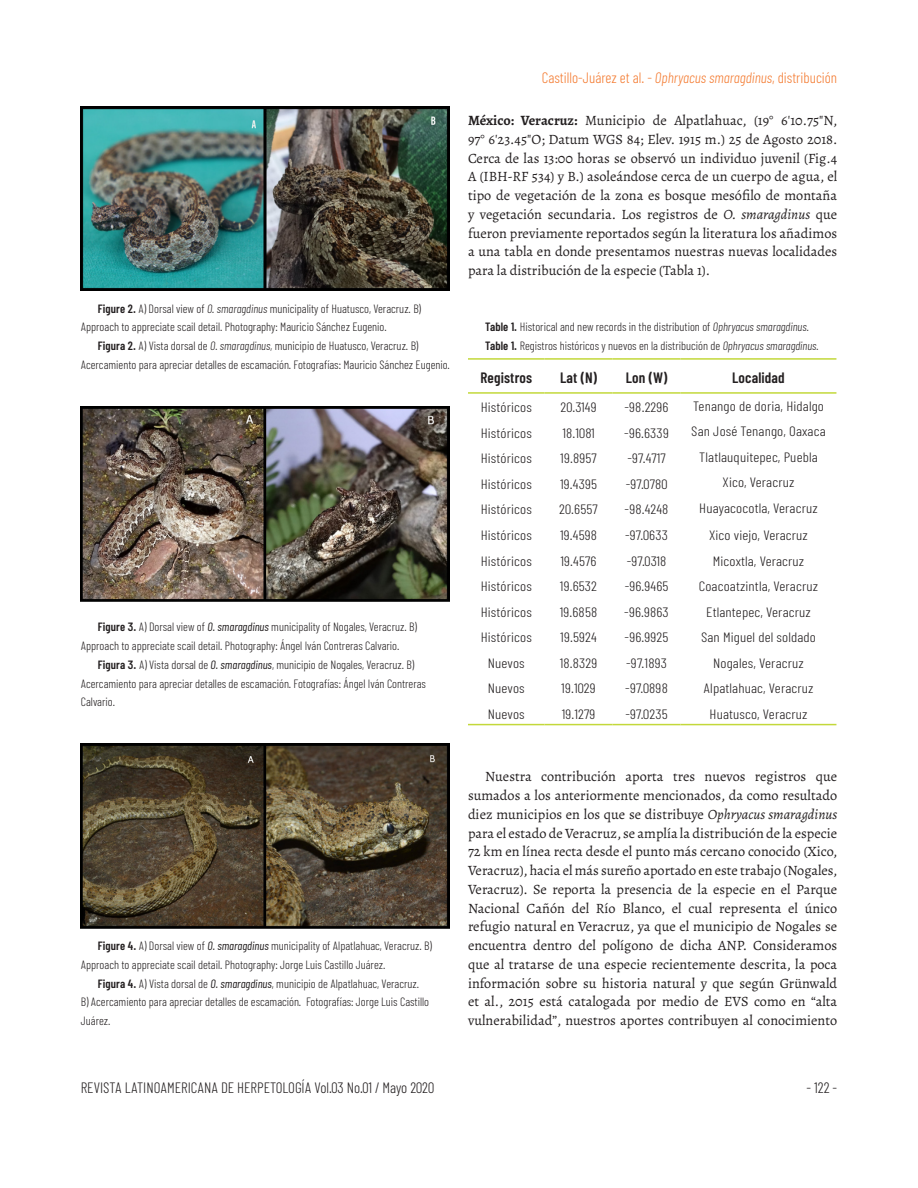
<style>
.page{position:relative;width:918px;height:1188px;background:#fff}
.page>*{position:absolute;margin:0;border:0;box-sizing:border-box;transform-origin:0 0}
.t1{font:300 15px "Barlow Condensed";color:#231f20}
.t2{font:300 15px "Barlow Condensed";color:#f47b31}
._02-TABLA{font:600 15px "Barlow Condensed";letter-spacing:.01em;color:#231f20}
._02-txt_Artículo_2{font:14.25px/18.8px "Alegreya";color:#231f20;text-align:justify}
._02-txt_Artículo_2B{font:14.25px/18.8px "Alegreya";color:#231f20;text-align:justify}
._02-TABLA_CONTENT{font:300 13.5px "Barlow Condensed";letter-spacing:.01em;color:#231f20;scale:1.1 1}
._02-txt_pie_de_Foto{font:300 12px/18.8px "Barlow Condensed";color:#231f20}
.s1{font-weight:600}
.s2{font-style:italic}
.s3{font-weight:400;font-style:italic}
.s4{font-weight:700}
</style>
<div class="page">
<img style="left:81px;top:106px;width:369px;height:185px">
<img style="left:81px;top:406px;width:369px;height:196px">
<img style="left:81px;top:744px;width:369px;height:184px">
<hr style="left:468px;top:358px;width:77px;height:2px;background:#c3d83a">
<hr style="left:545px;top:358px;width:68px;height:2px;background:#c3d83a">
<hr style="left:613px;top:358px;width:68px;height:2px;background:#c3d83a">
<hr style="left:681px;top:358px;width:155px;height:2px;background:#c3d83a">
<hr style="left:468px;top:392px;width:77px;height:2px;background:#c3d83a">
<hr style="left:545px;top:392px;width:68px;height:2px;background:#c3d83a">
<hr style="left:613px;top:392px;width:68px;height:2px;background:#c3d83a">
<hr style="left:681px;top:392px;width:155px;height:2px;background:#c3d83a">
<hr style="left:468px;top:724px;width:77px;height:1px;background:#c3d83a">
<hr style="left:545px;top:724px;width:68px;height:1px;background:#c3d83a">
<hr style="left:613px;top:724px;width:68px;height:1px;background:#c3d83a">
<hr style="left:681px;top:724px;width:155px;height:1px;background:#c3d83a">
<p class="_02-txt_pie_de_Foto" style="left:81px;top:299px;width:342px;text-indent:17px"><span class="s1">Figure 2.</span> A) Dorsal view of <span class="s2">O. smaragdinus</span> municipality of Huatusco, Veracruz. B)<br>Approach to appreciate scail detail. Photography: Mauricio Sánchez Eugenio.</p>
<p class="_02-txt_pie_de_Foto" style="left:81px;top:336px;width:371px;text-indent:17px"><span class="s1">Figura 2.</span> A) Vista dorsal de <span class="s2">O. smaragdinus,</span> municipio de Huatusco, Veracruz. B)<br>Acercamiento para apreciar detalles de escamación. Fotografías: Mauricio Sánchez Eugenio.</p>
<p class="_02-txt_pie_de_Foto" style="left:81px;top:617px;width:338px;text-indent:17px"><span class="s1">Figure 3.</span> A) Dorsal view of <span class="s3">O. smaragdinus</span> municipality of Nogales, Veracruz. B)<br>Approach to appreciate scail detail. Photography: Ángel Iván Contreras Calvario.</p>
<p class="_02-txt_pie_de_Foto" style="left:81px;top:655px;width:347px;text-indent:17px"><span class="s1">Figura 3.</span> A) Vista dorsal de <span class="s3">O. smaragdinus</span>, municipio de Nogales, Veracruz. B)<br>Acercamiento para apreciar detalles de escamación. Fotografías: Ángel Iván Contreras<br>Calvario.</p>
<p class="t2" style="left:542px;top:68px;width:297px">Castillo-Juárez et al. - <span class="s2">Ophryacus smaragdinus</span>, distribución</p>
<p class="_02-txt_Artículo_2B" style="left:468px;top:111px;width:371px"><span class="s4">México: Veracruz:</span> Municipio de Alpatlahuac, (19° 6'10.75"N, 97° 6'23.45"O; Datum WGS 84; Elev. 1915 m.) 25 de Agosto 2018.<br>Cerca de las 13:00 horas se observó un individuo juvenil (Fig.4<br>A (IBH-RF 534) y B.) asoleándose cerca de un cuerpo de agua, el tipo de vegetación de la zona es bosque mesófilo de montaña y vegetación secundaria. Los registros de <span class="s2">O. smaragdinus</span> que fueron previamente reportados según la literatura los añadimos a una tabla en donde presentamos nuestras nuevas localidades para la distribución de la especie (Tabla 1).</p>
<p class="_02-txt_pie_de_Foto" style="left:485px;top:317px;width:325px"><span class="s1">Table 1.</span> Historical and new records in the distribution of <span class="s2">Ophryacus smaragdinus.</span></p>
<p class="_02-txt_pie_de_Foto" style="left:485px;top:336px;width:335px"><span class="s1">Table 1.</span> Registros históricos y nuevos en la distribución de <span class="s2">Ophryacus smaragdinus.</span></p>
<p class="_02-TABLA" style="left:480px;top:369px;width:53px">Registros</p>
<p class="_02-TABLA" style="left:560px;top:369px;width:38px">Lat (N)</p>
<p class="_02-TABLA" style="left:626px;top:369px;width:43px">Lon (W)</p>
<p class="_02-TABLA" style="left:732px;top:369px;width:54px">Localidad</p>
<p class="_02-TABLA_CONTENT" style="left:481px;top:399px;width:48px">Históricos</p>
<p class="_02-TABLA_CONTENT" style="left:560px;top:399px;width:34px">20.3149</p>
<p class="_02-TABLA_CONTENT" style="left:625px;top:399px;width:42px">-98.2296</p>
<p class="_02-TABLA_CONTENT" style="left:693px;top:397px;width:120px">Tenango de doria, Hidalgo</p>
<p class="_02-TABLA_CONTENT" style="left:481px;top:425px;width:48px">Históricos</p>
<p class="_02-TABLA_CONTENT" style="left:562px;top:425px;width:31px">18.1081</p>
<p class="_02-TABLA_CONTENT" style="left:624px;top:425px;width:42px">-96.6339</p>
<p class="_02-TABLA_CONTENT" style="left:691px;top:423px;width:124px">San José Tenango, Oaxaca</p>
<p class="_02-TABLA_CONTENT" style="left:481px;top:450px;width:48px">Históricos</p>
<p class="_02-TABLA_CONTENT" style="left:560px;top:450px;width:35px">19.8957</p>
<p class="_02-TABLA_CONTENT" style="left:627px;top:450px;width:36px">-97.4717</p>
<p class="_02-TABLA_CONTENT" style="left:699px;top:448px;width:109px">Tlatlauquitepec, Puebla</p>
<p class="_02-TABLA_CONTENT" style="left:481px;top:476px;width:48px">Históricos</p>
<p class="_02-TABLA_CONTENT" style="left:560px;top:476px;width:35px">19.4395</p>
<p class="_02-TABLA_CONTENT" style="left:626px;top:476px;width:40px">-97.0780</p>
<p class="_02-TABLA_CONTENT" style="left:723px;top:474px;width:67px">Xico, Veracruz</p>
<p class="_02-TABLA_CONTENT" style="left:481px;top:501px;width:48px">Históricos</p>
<p class="_02-TABLA_CONTENT" style="left:559px;top:501px;width:37px">20.6557</p>
<p class="_02-TABLA_CONTENT" style="left:625px;top:501px;width:41px">-98.4248</p>
<p class="_02-TABLA_CONTENT" style="left:699px;top:499px;width:109px">Huayacocotla, Veracruz</p>
<p class="_02-TABLA_CONTENT" style="left:481px;top:527px;width:48px">Históricos</p>
<p class="_02-TABLA_CONTENT" style="left:560px;top:527px;width:35px">19.4598</p>
<p class="_02-TABLA_CONTENT" style="left:625px;top:527px;width:40px">-97.0633</p>
<p class="_02-TABLA_CONTENT" style="left:709px;top:527px;width:91px">Xico viejo, Veracruz</p>
<p class="_02-TABLA_CONTENT" style="left:481px;top:552px;width:48px">Históricos</p>
<p class="_02-TABLA_CONTENT" style="left:561px;top:552px;width:34px">19.4576</p>
<p class="_02-TABLA_CONTENT" style="left:627px;top:552px;width:38px">-97.0318</p>
<p class="_02-TABLA_CONTENT" style="left:713px;top:552px;width:85px">Micoxtla, Veracruz</p>
<p class="_02-TABLA_CONTENT" style="left:481px;top:578px;width:48px">Históricos</p>
<p class="_02-TABLA_CONTENT" style="left:560px;top:578px;width:35px">19.6532</p>
<p class="_02-TABLA_CONTENT" style="left:625px;top:578px;width:41px">-96.9465</p>
<p class="_02-TABLA_CONTENT" style="left:699px;top:578px;width:110px">Coacoatzintla, Veracruz</p>
<p class="_02-TABLA_CONTENT" style="left:481px;top:603px;width:48px">Históricos</p>
<p class="_02-TABLA_CONTENT" style="left:560px;top:603px;width:36px">19.6858</p>
<p class="_02-TABLA_CONTENT" style="left:624px;top:603px;width:42px">-96.9863</p>
<p class="_02-TABLA_CONTENT" style="left:706px;top:603px;width:97px">Etlantepec, Veracruz</p>
<p class="_02-TABLA_CONTENT" style="left:481px;top:629px;width:48px">Históricos</p>
<p class="_02-TABLA_CONTENT" style="left:560px;top:629px;width:35px">19.5924</p>
<p class="_02-TABLA_CONTENT" style="left:625px;top:629px;width:41px">-96.9925</p>
<p class="_02-TABLA_CONTENT" style="left:701px;top:629px;width:106px">San Miguel del soldado</p>
<p class="_02-TABLA_CONTENT" style="left:488px;top:654px;width:35px">Nuevos</p>
<p class="_02-TABLA_CONTENT" style="left:560px;top:654px;width:36px">18.8329</p>
<p class="_02-TABLA_CONTENT" style="left:626px;top:654px;width:38px">-97.1893</p>
<p class="_02-TABLA_CONTENT" style="left:713px;top:654px;width:84px">Nogales, Veracruz</p>
<p class="_02-TABLA_CONTENT" style="left:488px;top:680px;width:35px">Nuevos</p>
<p class="_02-TABLA_CONTENT" style="left:561px;top:680px;width:33px">19.1029</p>
<p class="_02-TABLA_CONTENT" style="left:625px;top:680px;width:40px">-97.0898</p>
<p class="_02-TABLA_CONTENT" style="left:704px;top:680px;width:101px">Alpatlahuac, Veracruz</p>
<p class="_02-TABLA_CONTENT" style="left:488px;top:705px;width:35px">Nuevos</p>
<p class="_02-TABLA_CONTENT" style="left:562px;top:705px;width:32px">19.1279</p>
<p class="_02-TABLA_CONTENT" style="left:625px;top:705px;width:40px">-97.0235</p>
<p class="_02-TABLA_CONTENT" style="left:710px;top:705px;width:91px">Huatusco, Veracruz</p>
<p class="_02-txt_pie_de_Foto" style="left:81px;top:936px;width:353px;text-indent:17px"><span class="s1">Figure 4.</span> A) Dorsal view of <span class="s3">O. smaragdinus</span> municipality of Alpatlahuac, Veracruz. B)<br>Approach to appreciate scail detail. Photography: Jorge Luis Castillo Juárez.</p>
<p class="_02-txt_pie_de_Foto" style="left:81px;top:974px;width:350px;text-indent:17px"><span class="s1">Figura 4.</span> A) Vista dorsal de <span class="s3">O. smaragdinus</span>, municipio de Alpatlahuac, Veracruz.<br>B) Acercamiento para apreciar detalles de escamación. Fotografías: Jorge Luis Castillo<br>Juárez.</p>
<p class="_02-txt_Artículo_2" style="left:468px;top:767px;width:371px;text-indent:17px">Nuestra contribución aporta tres nuevos registros que sumados a los anteriormente mencionados, da como resultado diez municipios en los que se distribuye <span class="s2">Ophryacus smaragdinus </span>para el estado de Veracruz, se amplía la distribución de la especie 72 km en línea recta desde el punto más cercano conocido (Xico, Veracruz), hacia el más sureño aportado en este trabajo (Nogales, Veracruz). Se reporta la presencia de la especie en el Parque Nacional Cañón del Río Blanco, el cual representa el único refugio natural en Veracruz, ya que el municipio de Nogales se encuentra dentro del polígono de dicha ANP. Consideramos que al tratarse de una especie recientemente descrita, la poca información sobre su historia natural y que según Grünwald et al., 2015 está catalogada por medio de EVS como en “alta vulnerabilidad”, nuestros aportes contribuyen al conocimiento</p>
<p class="t1" style="left:81px;top:1079px;width:355px">REVISTA LATINOAMERICANA DE HERPETOLOGÍA Vol.03 No.01 / Mayo 2020</p>
<p class="t1" style="left:807px;top:1079px;width:32px">- 122 -</p>
</div>
